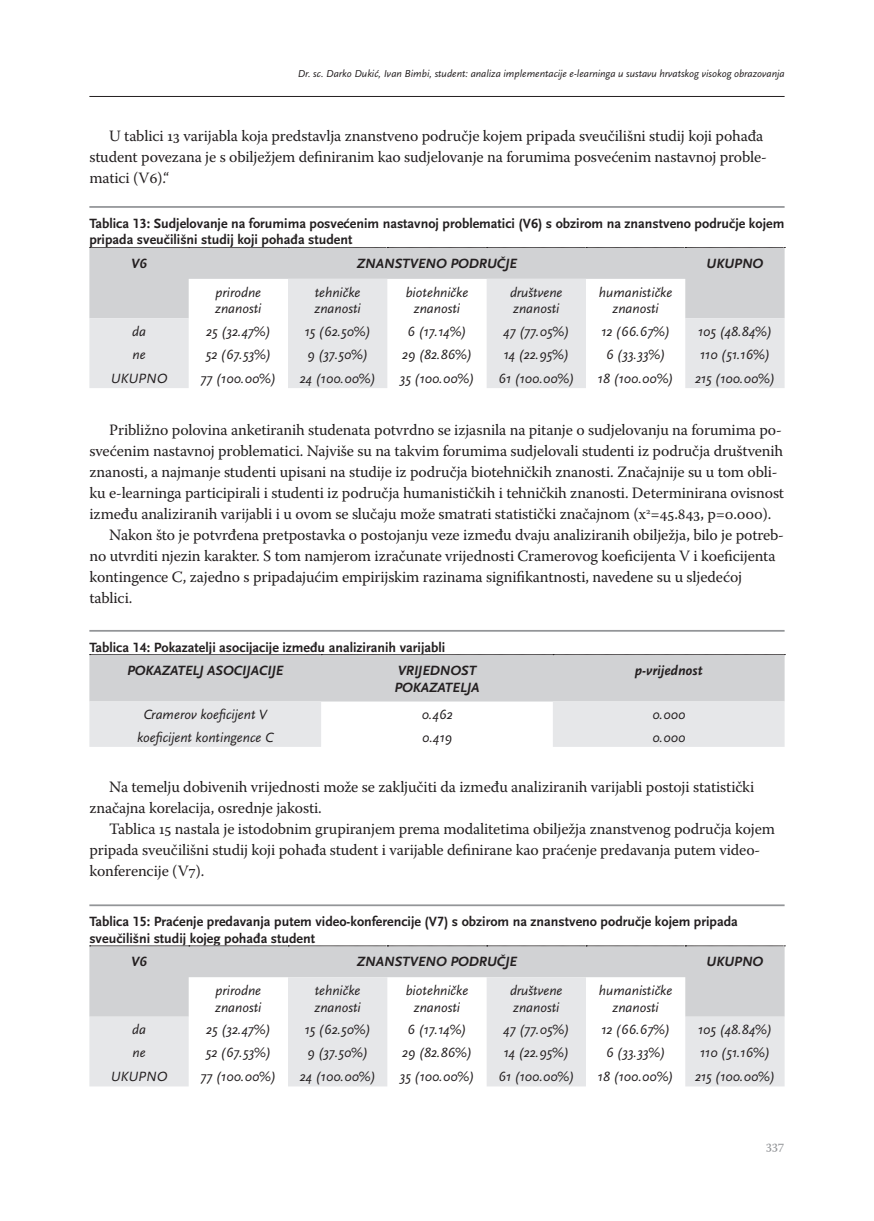
<style>
.page{position:relative;width:874px;height:1221px;background:#fff}
.page>*{position:absolute;margin:0;border:0;box-sizing:border-box;transform-origin:0 0}
.t1{font:15.75px/21px "Warnock Pro";letter-spacing:-.01em;color:#231f20}
.t2{font:italic 14px/16.8px "Scala Sans Pro";color:#231f20}
.t3{font:700 14px/16.8px "Scala Sans Pro";color:#231f20}
.t4{font:italic 700 14px/16.8px "Scala Sans Pro";color:#231f20}
.t5{font:14px "Warnock Pro";color:#939598}
.t6{font:italic 10.5px "Scala Sans Pro";color:#231f20}
</style>
<div class="page">
<hr style="left:89px;top:96px;width:695px;height:1px;background:#231f20">
<hr style="left:89px;top:206px;width:695px;height:2px;background:#939598">
<svg style="left:89px;top:247px;width:695px;height:71px;background:#d7d8d9"></svg>
<svg style="left:288px;top:279px;width:496px;height:109px;fill:#e6e7e9"></svg>
<div style="left:89px;top:318px;width:100px;height:70px;background:#e6e7e9"></div>
<svg style="left:90px;top:247px;width:695px;height:1px"></svg>
<hr style="left:89px;top:630px;width:695px;height:1px;background:#939598">
<svg style="left:89px;top:654px;width:696px;height:92px"></svg>
<hr style="left:89px;top:904px;width:695px;height:2px;background:#939598">
<svg style="left:89px;top:945px;width:695px;height:71px;background:#d6d7d8"></svg>
<svg style="left:288px;top:977px;width:496px;height:109px;fill:#e6e7e9"></svg>
<div style="left:89px;top:1016px;width:100px;height:70px;background:#e6e7e9"></div>
<svg style="left:90px;top:945px;width:695px;height:1px"></svg>
<p class="t6" style="left:298px;top:68px;width:488px">Dr. sc. Darko Dukić, Ivan Bimbi, student: analiza implementacije e-learninga u sustavu hrvatskog visokog obrazovanja</p>
<p class="t1" style="left:89px;top:125px;width:678px;text-indent:20px">U tablici 13 varijabla koja predstavlja znanstveno područje kojem pripada sveučilišni studij koji pohađa student povezana je s obilježjem definiranim kao sudjelovanje na forumima posvećenim nastavnoj proble&shy;matici (V6).“</p>
<p class="t3" style="left:89px;top:215px;width:696px">Tablica 13: Sudjelovanje na forumima posvećenim nastavnoj problematici (V6) s obzirom na znanstveno područje kojem pripada sveučilišni studij koji pohađa student</p>
<p class="t4" style="left:131px;top:255px;width:17px">V6</p>
<p class="t4" style="left:357px;top:255px;width:162px">ZNANSTVENO PODRUČJE</p>
<p class="t4" style="left:706px;top:255px;width:58px">UKUPNO</p>
<p class="t2" style="left:215px;top:283px;width:48px">prirodne znanosti</p>
<p class="t2" style="left:314px;top:283px;width:48px">tehničke znanosti</p>
<p class="t2" style="left:405px;top:283px;width:64px;text-align:center">biotehničke znanosti</p>
<p class="t2" style="left:510px;top:283px;width:54px">društvene znanosti</p>
<p class="t2" style="left:598px;top:283px;width:75px;text-align:center">humanističke znanosti</p>
<p class="t2" style="left:132px;top:323px;width:15px">da</p>
<p class="t2" style="left:206px;top:323px;width:66px">25 (32.47%)</p>
<p class="t2" style="left:304px;top:323px;width:68px">15 (62.50%)</p>
<p class="t2" style="left:407px;top:323px;width:61px">6 (17.14%)</p>
<p class="t2" style="left:503px;top:323px;width:68px">47 (77.05%)</p>
<p class="t2" style="left:600px;top:323px;width:71px">12 (66.67%)</p>
<p class="t2" style="left:697px;top:323px;width:76px">105 (48.84%)</p>
<p class="t2" style="left:132px;top:346px;width:15px">ne</p>
<p class="t2" style="left:205px;top:346px;width:67px">52 (67.53%)</p>
<p class="t2" style="left:307px;top:346px;width:63px">9 (37.50%)</p>
<p class="t2" style="left:401px;top:346px;width:72px">29 (82.86%)</p>
<p class="t2" style="left:503px;top:346px;width:67px">14 (22.95%)</p>
<p class="t2" style="left:605px;top:346px;width:61px">6 (33.33%)</p>
<p class="t2" style="left:699px;top:346px;width:72px">110 (51.16%)</p>
<p class="t2" style="left:111px;top:370px;width:58px">UKUPNO</p>
<p class="t2" style="left:200px;top:370px;width:77px">77 (100.00%)</p>
<p class="t2" style="left:299px;top:370px;width:78px">24 (100.00%)</p>
<p class="t2" style="left:399px;top:370px;width:77px">35 (100.00%)</p>
<p class="t2" style="left:497px;top:370px;width:78px">61 (100.00%)</p>
<p class="t2" style="left:597px;top:370px;width:77px">18 (100.00%)</p>
<p class="t2" style="left:694px;top:370px;width:82px">215 (100.00%)</p>
<p class="t1" style="left:109px;top:419px;width:673px">Približno polovina anketiranih studenata potvrdno se izjasnila na pitanje o sudjelovanju na forumima po-</p>
<p class="t1" style="left:89px;top:440px;width:695px">svećenim nastavnoj problematici. Najviše su na takvim forumima sudjelovali studenti iz područja društvenih</p>
<p class="t1" style="left:89px;top:461px;width:689px">znanosti, a najmanje studenti upisani na studije iz područja biotehničkih znanosti. Značajnije su u tom obli-</p>
<p class="t1" style="left:89px;top:482px;width:696px">ku e-learninga participirali i studenti iz područja humanističkih i tehničkih znanosti. Determinirana ovisnost</p>
<p class="t1" style="left:89px;top:503px;width:683px">između analiziranih varijabli i u ovom se slučaju može smatrati statistički značajnom (x<sup>2</sup>=45.843, p=0.000).</p>
<p class="t1" style="left:109px;top:524px;width:676px">Nakon što je potvrđena pretpostavka o postojanju veze između dvaju analiziranih obilježja, bilo je potreb-</p>
<p class="t1" style="left:89px;top:545px;width:687px">no utvrditi njezin karakter. S tom namjerom izračunate vrijednosti Cramerovog koeficijenta V i koeficijenta</p>
<p class="t1" style="left:89px;top:566px;width:654px">kontingence C, zajedno s pripadajućim empirijskim razinama signifikantnosti, navedene su u sljedećoj</p>
<p class="t1" style="left:89px;top:587px;width:44px">tablici.</p>
<p class="t3" style="left:89px;top:638px;width:357px">Tablica 14: Pokazatelji asocijacije između analiziranih varijabli</p>
<p class="t4" style="left:127px;top:661px;width:158px">POKAZATELJ ASOCIJACIJE</p>
<p class="t4" style="left:394px;top:661px;width:87px">VRIJEDNOST<br>POKAZATELJA</p>
<p class="t4" style="left:634px;top:661px;width:69px">p-vrijednost</p>
<p class="t2" style="left:143px;top:706px;width:125px">Cramerov koeficijent V</p>
<p class="t2" style="left:421px;top:706px;width:33px">0.462</p>
<p class="t2" style="left:651px;top:706px;width:35px">0.000</p>
<p class="t2" style="left:137px;top:728px;width:138px">koeficijent kontingence C</p>
<p class="t2" style="left:422px;top:728px;width:32px">0.419</p>
<p class="t2" style="left:651px;top:728px;width:35px">0.000</p>
<p class="t1" style="left:89px;top:776px;width:666px;text-indent:20px">Na temelju dobivenih vrijednosti može se zaključiti da između analiziranih varijabli postoji statistički značajna korelacija, osrednje jakosti.</p>
<p class="t1" style="left:89px;top:818px;width:686px;text-indent:20px">Tablica 15 nastala je istodobnim grupiranjem prema modalitetima obilježja znanstvenog područja kojem pripada sveučilišni studij koji pohađa student i varijable definirane kao praćenje predavanja putem video&shy;konferencije (V7).</p>
<p class="t3" style="left:89px;top:913px;width:649px">Tablica 15: Praćenje predavanja putem video-konferencije (V7) s obzirom na znanstveno područje kojem pripada sveučilišni studij kojeg pohađa student</p>
<p class="t4" style="left:131px;top:953px;width:17px">V6</p>
<p class="t4" style="left:357px;top:953px;width:162px">ZNANSTVENO PODRUČJE</p>
<p class="t4" style="left:706px;top:953px;width:58px">UKUPNO</p>
<p class="t2" style="left:215px;top:981px;width:48px">prirodne znanosti</p>
<p class="t2" style="left:314px;top:981px;width:48px">tehničke znanosti</p>
<p class="t2" style="left:405px;top:981px;width:64px;text-align:center">biotehničke znanosti</p>
<p class="t2" style="left:510px;top:981px;width:54px">društvene znanosti</p>
<p class="t2" style="left:598px;top:981px;width:75px;text-align:center">humanističke znanosti</p>
<p class="t2" style="left:132px;top:1021px;width:15px">da</p>
<p class="t2" style="left:206px;top:1021px;width:66px">25 (32.47%)</p>
<p class="t2" style="left:304px;top:1021px;width:68px">15 (62.50%)</p>
<p class="t2" style="left:407px;top:1021px;width:61px">6 (17.14%)</p>
<p class="t2" style="left:503px;top:1021px;width:68px">47 (77.05%)</p>
<p class="t2" style="left:600px;top:1021px;width:71px">12 (66.67%)</p>
<p class="t2" style="left:697px;top:1021px;width:76px">105 (48.84%)</p>
<p class="t2" style="left:132px;top:1043px;width:15px">ne</p>
<p class="t2" style="left:205px;top:1043px;width:67px">52 (67.53%)</p>
<p class="t2" style="left:307px;top:1043px;width:63px">9 (37.50%)</p>
<p class="t2" style="left:401px;top:1043px;width:72px">29 (82.86%)</p>
<p class="t2" style="left:503px;top:1043px;width:67px">14 (22.95%)</p>
<p class="t2" style="left:605px;top:1043px;width:61px">6 (33.33%)</p>
<p class="t2" style="left:699px;top:1043px;width:72px">110 (51.16%)</p>
<p class="t2" style="left:111px;top:1068px;width:58px">UKUPNO</p>
<p class="t2" style="left:200px;top:1068px;width:77px">77 (100.00%)</p>
<p class="t2" style="left:299px;top:1068px;width:78px">24 (100.00%)</p>
<p class="t2" style="left:399px;top:1068px;width:77px">35 (100.00%)</p>
<p class="t2" style="left:497px;top:1068px;width:78px">61 (100.00%)</p>
<p class="t2" style="left:597px;top:1068px;width:77px">18 (100.00%)</p>
<p class="t2" style="left:694px;top:1068px;width:82px">215 (100.00%)</p>
<p class="t5" style="left:765px;top:1136px;width:20px">337</p>
</div>
